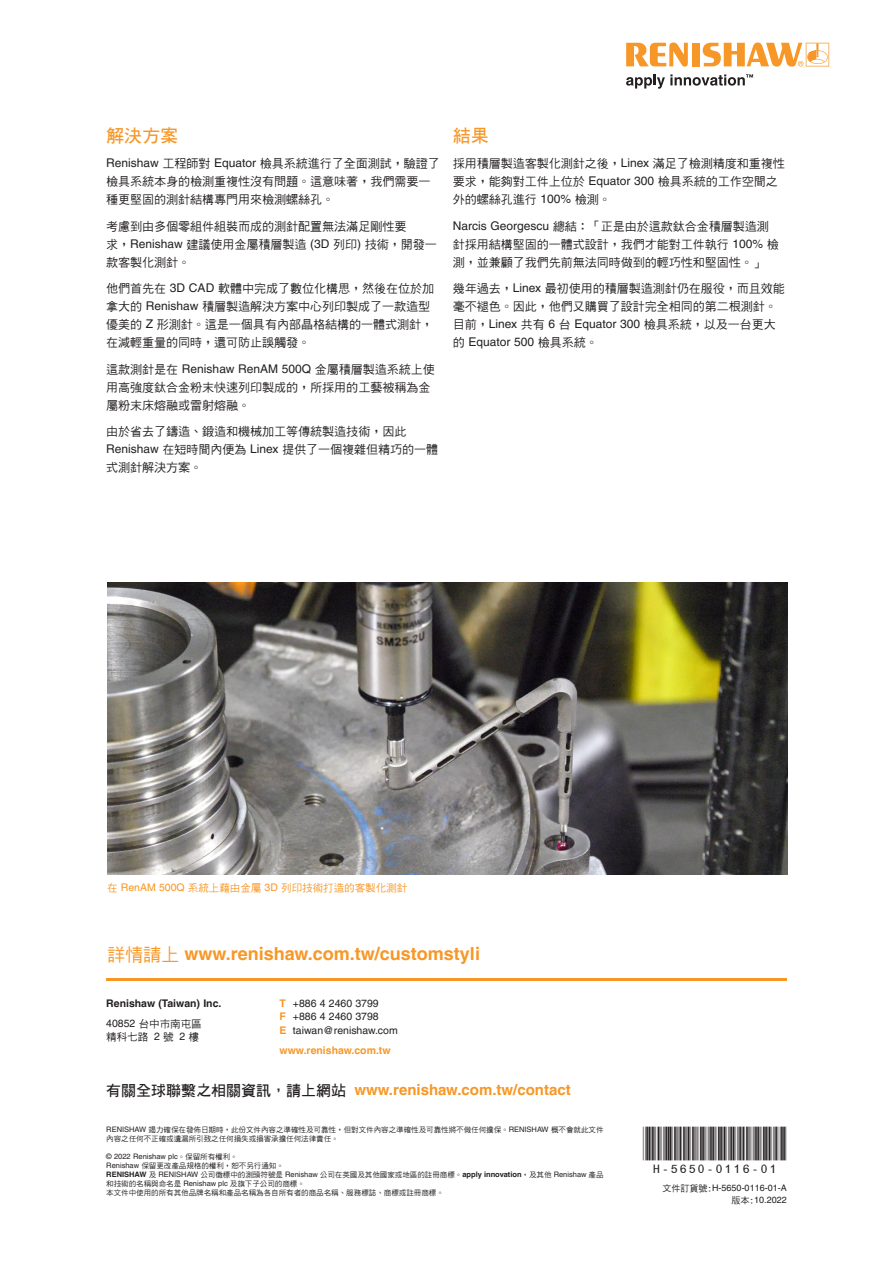
<style>
.page{position:relative;width:893px;height:1263px;background:#fff}
.page>*{position:absolute;margin:0;border:0;box-sizing:border-box;transform-origin:0 0}
.t1{font:48px "MBH16 B";color:#231f20}
.Call_to_action{font:700 18px "Helvetica LT Pro";color:#f79727}
.Main_body_text_8pt{font:18px "DF Hei W7 WIN BF";color:#f79727}
.Main_body_heading_te{font:18px "DF Hei W7 WIN BF";color:#f79727}
.t2{font:700 15px "Helvetica LT Pro";color:#f79727}
.Main_body_text_8pt-2{font:12px/18px "DF Hei Md HK BF";color:#231f20}
.t3{font:10.5px/13.6px "Helvetica LT Pro";color:#231f20}
.Caption_text_7pt{font:10.5px "DF Hei Md HK BF";color:#f79727}
.t4{font:700 10.5px "Helvetica LT Pro";color:#231f20}
.t5{font:700 10.5px "Helvetica LT Pro";color:#f79727}
.t6{font:10.5px/13.2px "DF Hei Md HK BF";color:#231f20}
.t7{font:9px/12px "Helvetica LT Pro";color:#231f20;text-align:right}
.t8{font:7.5px/9px "DF Hei Md HK BF";color:#231f20}
.t9{font:7.5px "Helvetica LT Pro";color:#231f20}
.s1{font-family:"Helvetica LT Pro"}
.s2{font-family:"DF Hei Md HK BF";font-weight:400}
.s3{font-weight:700;color:#f79727}
.s4{font-family:"DF Hei W7 WIN BF";font-weight:400;color:#231f20}
.s5{font-family:"DF Hei Md HK BF"}
.s6{font-family:"Helvetica LT Pro";font-weight:700}
</style>
<div class="page">
<svg style="left:626px;top:43px;width:62px;height:24px"></svg>
<div style="left:692px;top:43px;width:8px;height:23px;background:#f79727"></div>
<svg style="left:703px;top:43px;width:126px;height:24px"></svg>
<svg style="left:626px;top:74px;width:127px;height:15px"></svg>
<hr style="left:106px;top:978px;width:681px;height:2px;background:#f79727">
<img style="left:108px;top:583px;width:679px;height:292px">
<p class="Main_body_text_8pt" style="left:106px;top:126px;width:73px">解決方案</p>
<p class="Main_body_text_8pt-2" style="left:106px;top:154px;width:335px"><span class="s1">Renishaw</span> 工程師對 <span class="s1">Equator</span> 檢具系統進行了全面測試，驗證了檢具系統本身的檢測重複性沒有問題。這意味著，我們需要一種更堅固的測針結構專門用來檢測螺絲孔。</p>
<p class="Main_body_text_8pt-2" style="left:106px;top:217px;width:332px">考慮到由多個零組件組裝而成的測針配置無法滿足剛性要<br>求，<span class="s1">Renishaw</span> 建議使用金屬積層製造 <span class="s1">(3D</span> 列印<span class="s1">)</span> 技術，開發一款客製化測針。</p>
<p class="Main_body_text_8pt-2" style="left:106px;top:279px;width:329px">他們首先在 <span class="s1">3D CAD</span> 軟體中完成了數位化構思，然後在位於加拿大的 <span class="s1">Renishaw</span> 積層製造解決方案中心列印製成了一款造型優美的 <span class="s1">Z</span> 形測針。這是一個具有內部晶格結構的一體式測針，在減輕重量的同時，還可防止誤觸發。</p>
<p class="Main_body_text_8pt-2" style="left:106px;top:360px;width:330px">這款測針是在 <span class="s1">Renishaw RenAM 500Q</span> 金屬積層製造系統上使用高強度鈦合金粉末快速列印製成的，所採用的工藝被稱為金屬粉末床熔融或雷射熔融。</p>
<p class="Main_body_text_8pt-2" style="left:106px;top:422px;width:333px">由於省去了鑄造、鍛造和機械加工等傳統製造技術，因此<br><span class="s1">Renishaw</span> 在短時間內便為 <span class="s1">Linex</span> 提供了一個複雜但精巧的一體式測針解決方案。</p>
<p class="Main_body_heading_te" style="left:453px;top:126px;width:37px">結果</p>
<p class="Main_body_text_8pt-2" style="left:453px;top:154px;width:333px">採用積層製造客製化測針之後，<span class="s1">Linex</span> 滿足了檢測精度和重複性要求，能夠對工件上位於 <span class="s1">Equator 300</span> 檢具系統的工作空間之外的螺絲孔進行 <span class="s1">100%</span> 檢測。</p>
<p class="Main_body_text_8pt-2" style="left:453px;top:217px;width:328px"><span class="s1">Narcis Georgescu</span> 總結：「正是由於這款鈦合金積層製造測針採用結構堅固的一體式設計，我們才能對工件執行 <span class="s1">100%</span> 檢測，並兼顧了我們先前無法同時做到的輕巧性和堅固性。」</p>
<p class="Main_body_text_8pt-2" style="left:453px;top:279px;width:333px">幾年過去，<span class="s1">Linex</span> 最初使用的積層製造測針仍在服役，而且效能毫不褪色。因此，他們又購買了設計完全相同的第二根測針。目前，<span class="s1">Linex</span> 共有 <span class="s1">6</span> 台 <span class="s1">Equator 300</span> 檢具系統，以及一台更大的 <span class="s1">Equator 500</span> 檢具系統。</p>
<p class="Caption_text_7pt" style="left:107px;top:882px;width:302px">在 <span class="s1">RenAM 500Q</span> 系統上藉由金屬 <span class="s1">3D</span> 列印技術打造的客製化測針</p>
<p class="Call_to_action" style="left:107px;top:943px;width:374px"><span class="s2">詳情請上</span> www.renishaw.com.tw/customstyli</p>
<p class="t4" style="left:106px;top:997px;width:117px">Renishaw (Taiwan) Inc.</p>
<p class="t6" style="left:106px;top:1017px;width:97px"><span class="s1">40852</span> 台中市南屯區精科七路 <span class="s1">2</span> 號 <span class="s1">2</span> 樓</p>
<p class="t3" style="left:280px;top:996px;width:120px"><span class="s3">T</span> +886 4 2460 3799<br><span class="s3">F</span> +886 4 2460 3798<br><span class="s3">E</span> taiwan@renishaw.com</p>
<p class="t5" style="left:280px;top:1044px;width:113px">www.renishaw.com.tw</p>
<p class="t2" style="left:106px;top:1081px;width:466px"><span class="s4">有關全球聯繫之相關資訊，請上網站</span> www.renishaw.com.tw/contact</p>
<p class="t8" style="left:106px;top:1125px;width:499px"><span class="s1">RENISHAW</span> 竭力確保在發佈日期時，此份文件內容之準確性及可靠性，但對文件內容之準確性及可靠性將不做任何擔保。<span class="s1">RENISHAW</span> 概不會就此文件內容之任何不正確或遺漏所引致之任何損失或損害承擔任何法律責任。</p>
<p class="t9" style="left:106px;top:1152px;width:133px">© 2022 Renishaw plc<span class="s5">。保留所有權利。</span></p>
<p class="t8" style="left:106px;top:1161px;width:499px"><span class="s1">Renishaw</span> 保留更改產品規格的權利，恕不另行通知。<br><span class="s6">RENISHAW</span> 及 <span class="s1">RENISHAW</span> 公司徽標中的測頭符號是 <span class="s1">Renishaw</span> 公司在英國及其他國家或地區的註冊商標。<span class="s6">apply innovation</span>，及其他 <span class="s1">Renishaw</span> 產品和技術的名稱與命名是 <span class="s1">Renishaw plc</span> 及旗下子公司的商標。<br>本文件中使用的所有其他品牌名稱和產品名稱為各自所有者的商品名稱、服務標誌、商標或註冊商標。</p>
<h1 class="t1" style="left:643px;top:1128px;width:145px">*H-5650-0116-01*</h1>
<p class="t7" style="left:663px;top:1182px;width:126px"><span class="s5">文件訂貨號:</span>H-5650-0116-01-A<span class="s5">版本:</span>10.2022</p>
</div>
